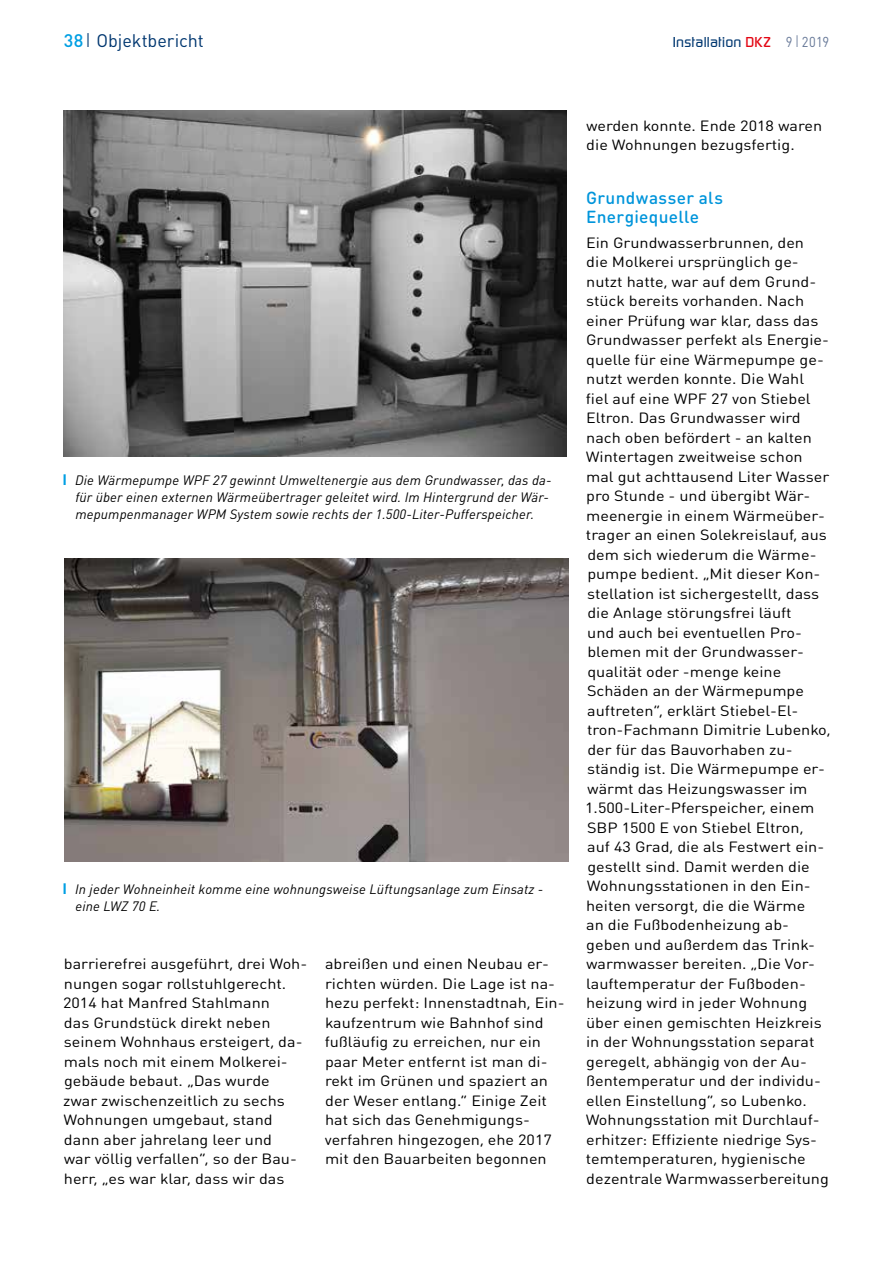
<style>
.page{position:relative;width:893px;height:1263px;background:#fff}
.page>*{position:absolute;margin:0;border:0;box-sizing:border-box;transform-origin:0 0}
.t1{font:18px "DINOT";letter-spacing:-.005em;color:#003770}
.t2{font:500 17.25px/19.5px "DIN Round OT";letter-spacing:.02em;color:#0095db}
.t3{font:14.7px/19.5px "DIN Round OT";color:#000;scale:1.1 1}
.t4{font:500 14.25px "Continuum";letter-spacing:.015em;color:#003770}
.t5{font:italic 13.5px/16.8px "DINOT";letter-spacing:.01em;color:#000}
.s1{font-weight:500;color:#009fe3}
.s2{font-weight:300;font-size:19.5px}
.s3{color:#e30613}
.s4{font-family:"DINOT";font-weight:400;color:#647696}
.s5{font-family:"DINOT";font-weight:300;font-size:16.5px;color:#647696}
.s6{font-weight:700;font-style:normal;font-size:15px;color:#009fe3}
</style>
<div class="page">
<img style="left:63px;top:111px;width:504px;height:345px">
<img style="left:64px;top:559px;width:504px;height:302px">
<p class="t1" style="left:64px;top:27px;width:141px"><span class="s1">38</span><span class="s2">I</span> Objektbericht</p>
<p class="t4" style="left:673px;top:33px;width:158px">Installation <span class="s3">DKZ</span> <span class="s4">9</span> <span class="s5">I</span> <span class="s4">2019</span></p>
<p class="t5" style="left:75px;top:471px;width:478px;text-indent:-13px"><span class="s6">I</span> Die Wärmepumpe WPF 27 gewinnt Umweltenergie aus dem Grundwasser, das da&shy;für über einen externen Wärmeübertrager geleitet wird. Im Hintergrund der Wär&shy;mepumpenmanager WPM System sowie rechts der 1.500-Liter-Pufferspeicher.</p>
<p class="t5" style="left:75px;top:879px;width:469px;text-indent:-13px"><span class="s6">I</span> In jeder Wohneinheit komme eine wohnungsweise Lüftungsanlage zum Einsatz - eine LWZ 70 E.</p>
<p class="t3" style="left:63px;top:954px;width:224px">barrierefrei ausgeführt, drei Woh&shy;nungen sogar rollstuhlgerecht.<br>2014 hat Manfred Stahlmann<br>das Grundstück direkt neben seinem Wohnhaus ersteigert, da&shy;mals noch mit einem Molkerei&shy;gebäude bebaut. „Das wurde<br>zwar zwischenzeitlich zu sechs<br>Wohnungen umgebaut, stand dann aber jahrelang leer und<br>war völlig verfallen“, so der Bau&shy;herr, „es war klar, dass wir das</p>
<p class="t3" style="left:325px;top:954px;width:220px">abreißen und einen Neubau er&shy;richten würden. Die Lage ist na&shy;hezu perfekt: Innenstadtnah, Ein&shy;kaufzentrum wie Bahnhof sind fußläufig zu erreichen, nur ein paar Meter entfernt ist man di&shy;rekt im Grünen und spaziert an der Weser entlang.“ Einige Zeit hat sich das Genehmigungs&shy;verfahren hingezogen, ehe 2017 mit den Bauarbeiten begonnen</p>
<p class="t3" style="left:586px;top:115px;width:216px">werden konnte. Ende 2018 waren die Wohnungen bezugsfertig.</p>
<p class="t2" style="left:586px;top:187px;width:138px">Grundwasser als<br>Energiequelle</p>
<p class="t3" style="left:585px;top:232px;width:225px">Ein Grundwasserbrunnen, den<br>die Molkerei ursprünglich ge&shy;nutzt hatte, war auf dem Grund&shy;stück bereits vorhanden. Nach einer Prüfung war klar, dass das<br>Grundwasser perfekt als Energie&shy;quelle für eine Wärmepumpe ge&shy;nutzt werden konnte. Die Wahl<br>fiel auf eine WPF 27 von Stiebel<br>Eltron. Das Grundwasser wird nach oben befördert - an kalten<br>Wintertagen zweitweise schon mal gut achttausend Liter Wasser pro Stunde - und übergibt Wär&shy;meenergie in einem Wärmeüber&shy;trager an einen Solekreislauf, aus dem sich wiederum die Wärme&shy;pumpe bedient. „Mit dieser Kon&shy;stellation ist sichergestellt, dass die Anlage störungsfrei läuft<br>und auch bei eventuellen Pro&shy;blemen mit der Grundwasser&shy;qualität oder -menge keine<br>Schäden an der Wärmepumpe auftreten“, erklärt Stiebel-El&shy;tron-Fachmann Dimitrie Lubenko, der für das Bauvorhaben zu&shy;ständig ist. Die Wärmepumpe er&shy;wärmt das Heizungswasser im<br>1.500-Liter-Pferspeicher, einem<br>SBP 1500 E von Stiebel Eltron,<br>auf 43 Grad, die als Festwert ein&shy;gestellt sind. Damit werden die<br>Wohnungsstationen in den Ein&shy;heiten versorgt, die die Wärme<br>an die Fußbodenheizung ab&shy;geben und außerdem das Trink&shy;warmwasser bereiten. „Die Vor&shy;lauftemperatur der Fußboden&shy;heizung wird in jeder Wohnung über einen gemischten Heizkreis in der Wohnungsstation separat geregelt, abhängig von der Au&shy;ßentemperatur und der individu&shy;ellen Einstellung“, so Lubenko.<br>Wohnungsstation mit Durchlauf&shy;erhitzer: Effiziente niedrige Sys&shy;temtemperaturen, hygienische dezentrale Warmwasserbereitung</p>
</div>
